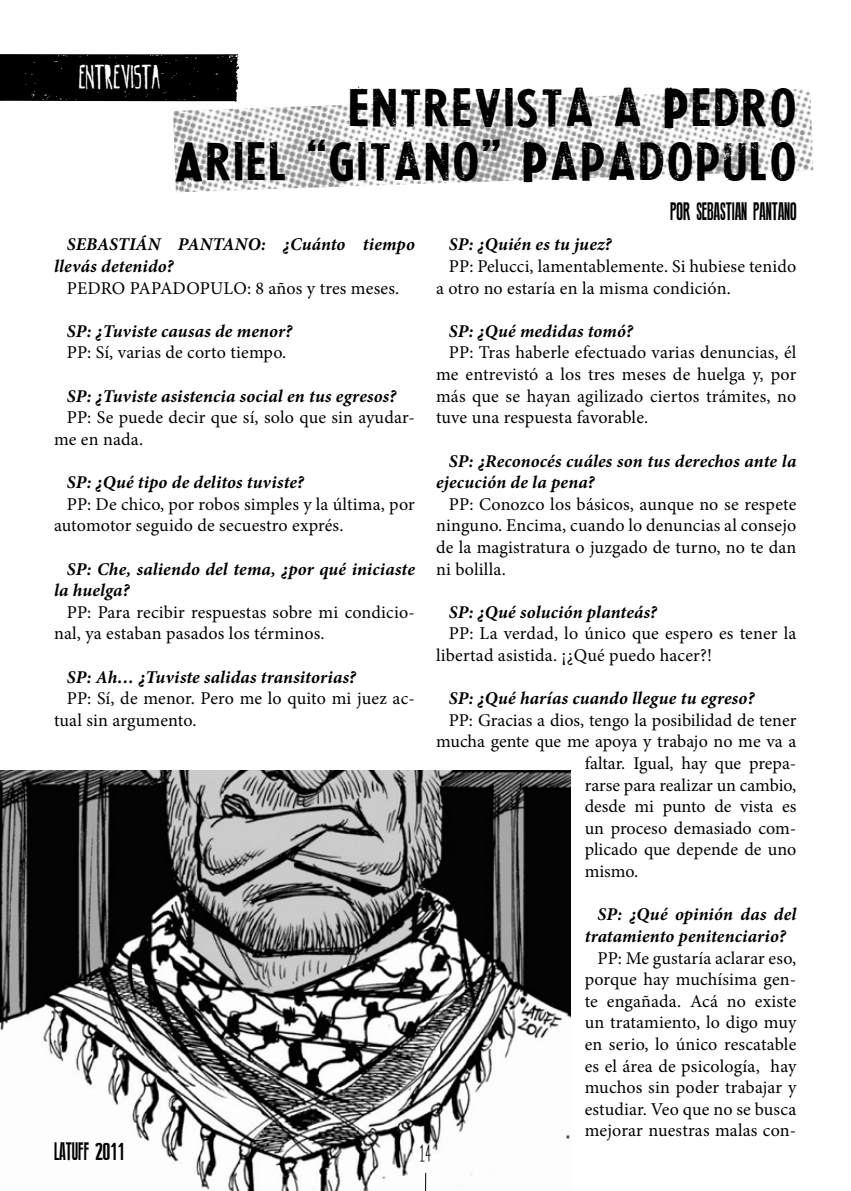
<style>
.page{position:relative;width:851px;height:1191px;background:#fff}
.page>*{position:absolute;margin:0;border:0;box-sizing:border-box;transform-origin:0 0}
.t1{font:45px/54px "La Presse";letter-spacing:.05em;color:#000;text-align:right}
.t2{font:34.5px "gogozombie";letter-spacing:-.02em;color:#fff;scale:.85 1}
.t3{font:25.2px "Thing Press";color:#000}
.t4{font:18px/21.6px "Minion Pro";letter-spacing:.005em;color:#000}
.t5{font:italic 700 18px/21.6px "Minion Pro";letter-spacing:.01em;color:#000}
.t6{font:18px "Skinny Chick";color:#000}
.s1{font-size:22.5px}
</style>
<div class="page">
<svg style="left:0;top:54px;width:240px;height:48px;background:#080808"></svg>
<img style="left:173px;top:89px;width:640px;height:103px">
<img style="left:0;top:770px;width:570px;height:421px">
<svg style="left:425px;top:1172px;width:1px;height:19px"></svg>
<h2 class="t2" style="left:78px;top:57px;width:98px">ENTREVISTA</h2>
<h1 class="t1" style="left:174px;top:85px;width:624px">ENTREVISTA A PEDRO<br>ARIEL “GITANO” PAPADOPULO</h1>
<h3 class="t3" style="left:670px;top:199px;width:128px">POR SEBASTIAN PANTANO</h3>
<p class="t5" style="left:54px;top:233px;width:362px;text-indent:13px">SEBASTIÁN PANTANO: ¿Cuánto tiempo llevás detenido?</p>
<p class="t4" style="left:67px;top:277px;width:334px">PEDRO PAPADOPULO: 8 años y tres meses.</p>
<p class="t5" style="left:67px;top:320px;width:227px">SP: ¿Tuviste causas de menor?</p>
<p class="t4" style="left:67px;top:342px;width:221px">PP: Sí, varias de corto tiempo.</p>
<p class="t5" style="left:67px;top:385px;width:331px">SP: ¿Tuviste asistencia social en tus egresos?</p>
<p class="t4" style="left:54px;top:407px;width:362px;text-indent:13px">PP: Se puede decir que sí, solo que sin ayudar&shy;me en nada.</p>
<p class="t5" style="left:67px;top:471px;width:238px">SP: ¿Qué tipo de delitos tuviste?</p>
<p class="t4" style="left:54px;top:493px;width:362px;text-indent:13px">PP: De chico, por robos simples y la última, por automotor seguido de secuestro exprés.</p>
<p class="t5" style="left:54px;top:557px;width:362px;text-indent:13px">SP: Che, saliendo del tema, ¿por qué iniciaste la huelga?</p>
<p class="t4" style="left:54px;top:601px;width:362px;text-indent:13px">PP: Para recibir respuestas sobre mi condicio&shy;nal, ya estaban pasados los términos.</p>
<p class="t5" style="left:67px;top:665px;width:291px">SP: Ah… ¿Tuviste salidas transitorias?</p>
<p class="t4" style="left:54px;top:687px;width:362px;text-indent:13px">PP: Sí, de menor. Pero me lo quito mi juez ac&shy;tual sin argumento.</p>
<p class="t5" style="left:449px;top:233px;width:164px">SP: ¿Quién es tu juez?</p>
<p class="t4" style="left:436px;top:255px;width:362px;text-indent:13px">PP: Pelucci, lamentablemente. Si hubiese tenido a otro no estaría en la misma condición.</p>
<p class="t5" style="left:449px;top:320px;width:185px">SP: ¿Qué medidas tomó?</p>
<p class="t4" style="left:436px;top:342px;width:362px;text-align:justify;text-indent:13px">PP: Tras haberle efectuado varias denuncias, él me entrevistó a los tres meses de huelga y, por más que se hayan agilizado ciertos trámites, no tuve una respuesta favorable.</p>
<p class="t5" style="left:436px;top:449px;width:361px;text-indent:13px">SP: ¿Reconocés cuáles son tus derechos ante la ejecución de la pena?</p>
<p class="t4" style="left:436px;top:493px;width:362px;text-align:justify;text-indent:13px">PP: Conozco los básicos, aunque no se respete ninguno. Encima, cuando lo denuncias al consejo de la magistratura o juzgado de turno, no te dan ni bolilla.</p>
<p class="t5" style="left:449px;top:601px;width:210px">SP: ¿Qué solución planteás?</p>
<p class="t4" style="left:436px;top:623px;width:362px;text-indent:13px">PP: La verdad, lo único que espero es tener la libertad asistida. ¡¿Qué puedo hacer?!</p>
<p class="t5" style="left:449px;top:687px;width:307px">SP: ¿Qué harías cuando llegue tu egreso?</p>
<p class="t4" style="left:449px;top:709px;width:349px">PP: Gracias a dios, tengo la posibilidad de tener</p>
<p class="t4" style="left:436px;top:731px;width:361px">mucha gente que me apoya y trabajo no me va a</p>
<p class="t4" style="left:584px;top:752px;width:213px">faltar. Igual, hay que prepa-</p>
<p class="t4" style="left:584px;top:774px;width:213px">rarse para realizar un cambio,</p>
<p class="t4" style="left:584px;top:795px;width:213px">desde mi punto de vista es</p>
<p class="t4" style="left:584px;top:817px;width:213px">un proceso demasiado com-</p>
<p class="t4" style="left:584px;top:839px;width:213px">plicado que depende de uno</p>
<p class="t4" style="left:584px;top:860px;width:55px">mismo.</p>
<p class="t5" style="left:584px;top:903px;width:213px;text-indent:13px">SP: ¿Qué opinión das del tratamiento penitenciario?</p>
<p class="t4" style="left:584px;top:947px;width:213px;text-align:justify;text-indent:13px">PP: Me gustaría aclarar eso, porque hay muchísima gen&shy;te engañada. Acá no existe un tratamiento, lo digo muy en serio, lo único rescatable es el área de psicología, hay muchos sin poder trabajar y estudiar. Veo que no se busca mejorar nuestras malas con-</p>
<h3 class="t3" style="left:54px;top:1138px;width:72px">LATUFF <span class="s1">2011</span></h3>
<p class="t6" style="left:419px;top:1139px;width:13px">14</p>
</div>
